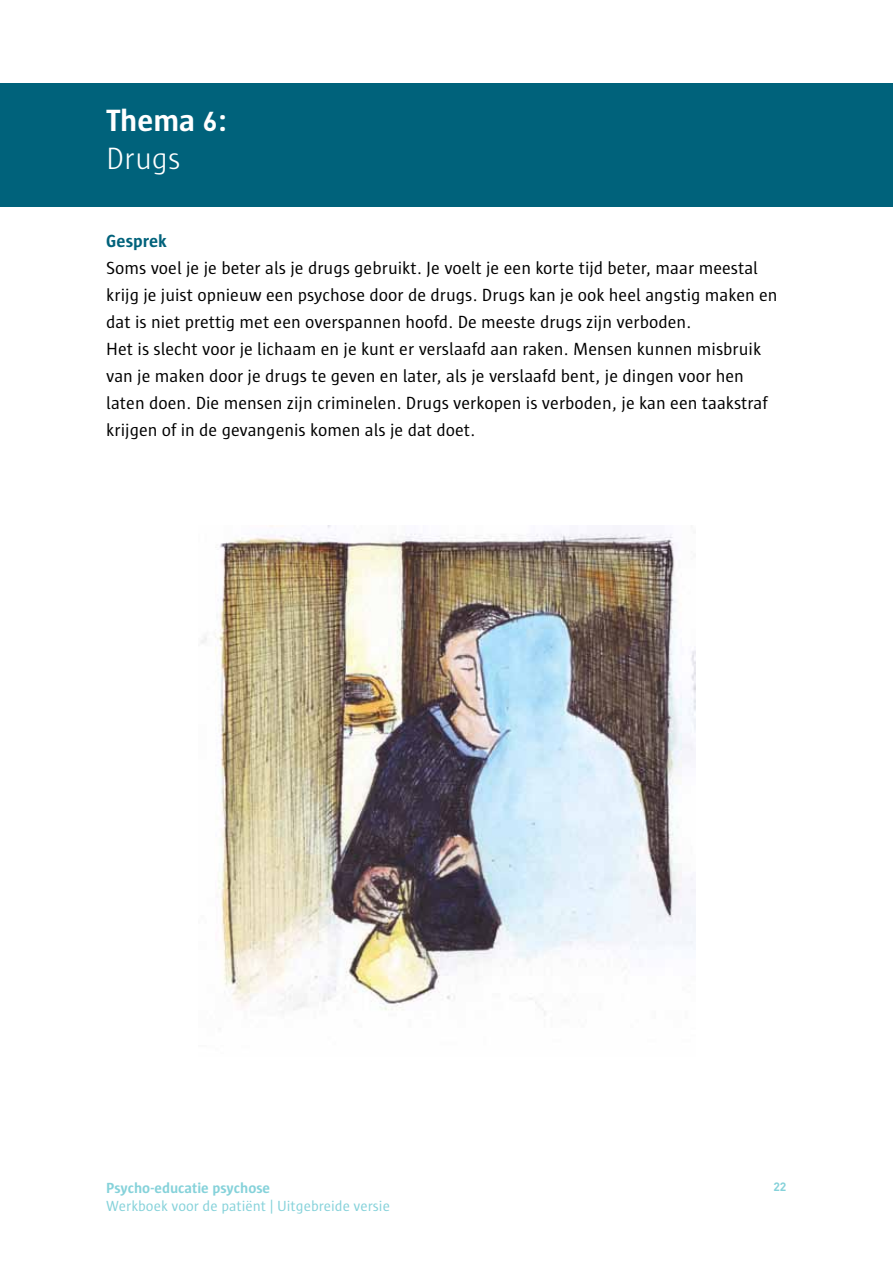
<style>
.page{position:relative;width:893px;height:1263px;background:#fff}
.page>*{position:absolute;margin:0;border:0;box-sizing:border-box;transform-origin:0 0}
.t1{font:700 31.5px/37.8px "Sun";color:#fff}
.t2{font:18px/27px "Sun";color:#000}
.t3{font:700 18px "Sun";color:#00627b}
.t4{font:15px "Sun";color:#86d2da}
.t5{font:700 15px "Sun";color:#86d2da}
.t6{font:700 12px "DIN";color:#86d2da}
.s1{font-family:"DIN";font-size:27px}
.s2{font-weight:300}
</style>
<div class="page">
<div style="left:0;top:84px;width:893px;height:123px;background:#00627b"></div>
<img style="left:201px;top:526px;width:494px;height:489px">
<h1 class="t1" style="left:106px;top:101px;width:122px">Thema <span class="s1">6</span>:<br><span class="s2">Drugs</span></h1>
<p class="t3" style="left:106px;top:231px;width:62px">Gesprek</p>
<p class="t2" style="left:106px;top:255px;width:673px">Soms voel je je beter als je drugs gebruikt. Je voelt je een korte tijd beter, maar meestal krijg je juist opnieuw een psychose door de drugs. Drugs kan je ook heel angstig maken en dat is niet prettig met een overspannen hoofd. De meeste drugs zijn verboden.<br>Het is slecht voor je lichaam en je kunt er verslaafd aan raken. Mensen kunnen misbruik van je maken door je drugs te geven en later, als je verslaafd bent, je dingen voor hen laten doen. Die mensen zijn criminelen. Drugs verkopen is verboden, je kan een taakstraf krijgen of in de gevangenis komen als je dat doet.</p>
<p class="t5" style="left:106px;top:1179px;width:165px">Psycho-educatie psychose</p>
<p class="t4" style="left:106px;top:1197px;width:285px">Werkboek voor de patiënt | Uitgebreide versie</p>
<p class="t6" style="left:773px;top:1178px;width:15px">22</p>
</div>
